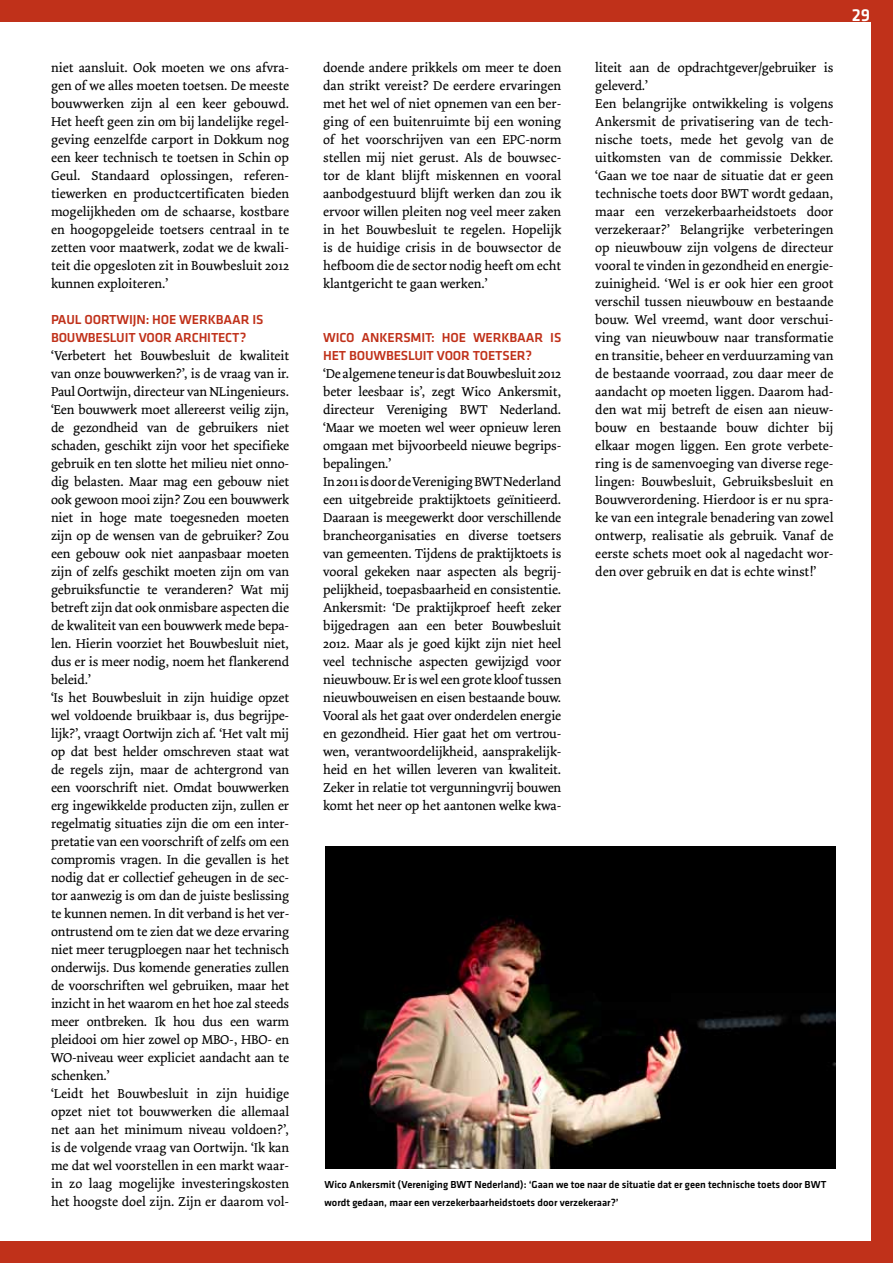
<style>
.page{position:relative;width:893px;height:1263px;background:#fff}
.page>*{position:absolute;margin:0;border:0;box-sizing:border-box;transform-origin:0 0}
.t1{font:500 18px "Klavika";color:#fff}
.t2{font:13.5px/18px "Dolly";letter-spacing:-.01em;color:#000}
.t3{font:500 13.5px "Klavika";letter-spacing:-.01em;color:#c0311a}
.t4{font:500 10.5px/18px "Klavika";color:#000}
</style>
<div class="page">
<div style="left:0;top:0;width:893px;height:21px;background:#c0311a"></div>
<div style="left:0;top:1242px;width:893px;height:21px;background:#c0311a"></div>
<div style="left:872px;top:0;width:21px;height:1263px;background:#c0311a"></div>
<img style="left:325px;top:846px;width:511px;height:322px">
<p class="t2" style="left:51px;top:59px;width:240px;text-align:justify">niet aansluit. Ook moeten we ons afvra&shy;gen of we alles moeten toetsen. De meeste bouwwerken zijn al een keer gebouwd.<br>Het heeft geen zin om bij landelijke regel&shy;geving eenzelfde carport in Dokkum nog een keer technisch te toetsen in Schin op Geul. Standaard oplossingen, referen&shy;tiewerken en productcertificaten bieden mogelijkheden om de schaarse, kostbare en hoogopgeleide toetsers centraal in te zetten voor maatwerk, zodat we de kwali&shy;teit die opgesloten zit in Bouwbesluit 2012 kunnen exploiteren.’</p>
<p class="t3" style="left:51px;top:312px;width:110px">Paul Oortwij n: hoe</p>
<p class="t3" style="left:179px;top:312px;width:11px">wer</p>
<p class="t3" style="left:208px;top:312px;width:51px">kbaar is</p>
<p class="t3" style="left:51px;top:330px;width:17px">Bouwbeslui</p>
<p class="t3" style="left:128px;top:330px;width:28px">t voor</p>
<p class="t3" style="left:175px;top:330px;width:17px">archi</p>
<p class="t3" style="left:211px;top:330px;width:37px">tect?</p>
<p class="t2" style="left:51px;top:347px;width:240px">‘Verbetert het Bouwbesluit de kwaliteit van onze bouwwerken?’, is de vraag van ir.<br>Paul Oortwijn, directeur van NLingenieurs. ‘Een bouwwerk moet allereerst veilig zijn, de gezondheid van de gebruikers niet schaden, geschikt zijn voor het specifieke gebruik en ten slotte het milieu niet onno&shy;dig belasten. Maar mag een gebouw niet ook gewoon mooi zijn? Zou een bouwwerk niet in hoge mate toegesneden moeten zijn op de wensen van de gebruiker? Zou een gebouw ook niet aanpasbaar moeten zijn of zelfs geschikt moeten zijn om van gebruiksfunctie te veranderen? Wat mij betreft zijn dat ook onmisbare aspecten die de kwaliteit van een bouwwerk mede bepa&shy;len. Hierin voorziet het Bouwbesluit niet, dus er is meer nodig, noem het flankerend beleid.’<br>‘Is het Bouwbesluit in zijn huidige opzet wel voldoende bruikbaar is, dus begrijpe&shy;lijk?’, vraagt Oortwijn zich af. ‘Het valt mij op dat best helder omschreven staat wat de regels zijn, maar de achtergrond van een voorschrift niet. Omdat bouwwerken erg ingewikkelde producten zijn, zullen er regelmatig situaties zijn die om een inter&shy;pretatie van een voorschrift of zelfs om een compromis vragen. In die gevallen is het nodig dat er collectief geheugen in de sec&shy;tor aanwezig is om dan de juiste beslissing te kunnen nemen. In dit verband is het ver&shy;ontrustend om te zien dat we deze ervaring niet meer terugploegen naar het technisch onderwijs. Dus komende generaties zullen de voorschriften wel gebruiken, maar het inzicht in het waarom en het hoe zal steeds meer ontbreken. Ik hou dus een warm pleidooi om hier zowel op MBO-, HBO- en WO-niveau weer expliciet aandacht aan te schenken.’<br>‘Leidt het Bouwbesluit in zijn huidige opzet niet tot bouwwerken die allemaal net aan het minimum niveau voldoen?’, is de volgende vraag van Oortwijn. ‘Ik kan me dat wel voorstellen in een markt waar&shy;in zo laag mogelijke investeringskosten het hoogste doel zijn. Zijn er daarom vol-</p>
<p class="t2" style="left:323px;top:59px;width:240px;text-align:justify">doende andere prikkels om meer te doen dan strikt vereist? De eerdere ervaringen met het wel of niet opnemen van een ber&shy;ging of een buitenruimte bij een woning of het voorschrijven van een EPC-norm stellen mij niet gerust. Als de bouwsec&shy;tor de klant blijft miskennen en vooral aanbodgestuurd blijft werken dan zou ik ervoor willen pleiten nog veel meer zaken in het Bouwbesluit te regelen. Hopelijk is de huidige crisis in de bouwsector de hefboom die de sector nodig heeft om echt klantgericht te gaan werken.’</p>
<p class="t3" style="left:323px;top:330px;width:20px">Wico</p>
<p class="t3" style="left:362px;top:330px;width:35px">Ankersmi</p>
<p class="t3" style="left:425px;top:330px;width:26px">t: hoe</p>
<p class="t3" style="left:473px;top:330px;width:11px">wer</p>
<p class="t3" style="left:501px;top:330px;width:55px">kbaar is</p>
<p class="t3" style="left:323px;top:348px;width:43px">het Bouwbeslui</p>
<p class="t3" style="left:427px;top:348px;width:28px">t voor</p>
<p class="t3" style="left:473px;top:348px;width:61px">toetser?</p>
<p class="t2" style="left:323px;top:364px;width:240px">‘De algemene teneur is dat Bouwbesluit 2012 beter leesbaar is’, zegt Wico Ankersmit, directeur Vereniging BWT Nederland. ‘Maar we moeten wel weer opnieuw leren omgaan met bijvoorbeeld nieuwe begrips&shy;bepalingen.’<br>In 2011 is door de Vereniging BWT Nederland een uitgebreide praktijktoets geïnitieerd.<br>Daaraan is meegewerkt door verschillende brancheorganisaties en diverse toetsers van gemeenten. Tijdens de praktijktoets is vooral gekeken naar aspecten als begrij&shy;pelijkheid, toepasbaarheid en consistentie.<br>Ankersmit: ‘De praktijkproef heeft zeker bijgedragen aan een beter Bouwbesluit 2012. Maar als je goed kijkt zijn niet heel veel technische aspecten gewijzigd voor nieuwbouw. Er is wel een grote kloof tussen nieuwbouweisen en eisen bestaande bouw.<br>Vooral als het gaat over onderdelen energie en gezondheid. Hier gaat het om vertrou&shy;wen, verantwoordelijkheid, aansprakelijk&shy;heid en het willen leveren van kwaliteit.<br>Zeker in relatie tot vergunningvrij bouwen komt het neer op het aantonen welke kwa-</p>
<p class="t2" style="left:595px;top:58px;width:240px">liteit aan de opdrachtgever/gebruiker is geleverd.’<br>Een belangrijke ontwikkeling is volgens Ankersmit de privatisering van de tech&shy;nische toets, mede het gevolg van de uitkomsten van de commissie Dekker. ‘Gaan we toe naar de situatie dat er geen technische toets door BWT wordt gedaan, maar een verzekerbaarheidstoets door verzekeraar?’ Belangrijke verbeteringen op nieuwbouw zijn volgens de directeur vooral te vinden in gezondheid en energie&shy;zuinigheid. ‘Wel is er ook hier een groot verschil tussen nieuwbouw en bestaande bouw. Wel vreemd, want door verschui&shy;ving van nieuwbouw naar transformatie en transitie, beheer en verduurzaming van de bestaande voorraad, zou daar meer de aandacht op moeten liggen. Daarom had&shy;den wat mij betreft de eisen aan nieuw&shy;bouw en bestaande bouw dichter bij elkaar mogen liggen. Een grote verbete&shy;ring is de samenvoeging van diverse rege&shy;lingen: Bouwbesluit, Gebruiksbesluit en Bouwverordening. Hierdoor is er nu spra&shy;ke van een integrale benadering van zowel ontwerp, realisatie als gebruik. Vanaf de eerste schets moet ook al nagedacht wor&shy;den over gebruik en dat is echte winst!’</p>
<h1 class="t1" style="left:852px;top:6px;width:20px">29</h1>
<p class="t4" style="left:325px;top:1176px;width:503px">Wico Ankersmit (Vereniging BWT Nederland): ‘Gaan we toe naar de situatie dat er geen technische toets door BWT wordt gedaan, maar een verzekerbaarheidstoets door verzekeraar?’</p>
</div>
